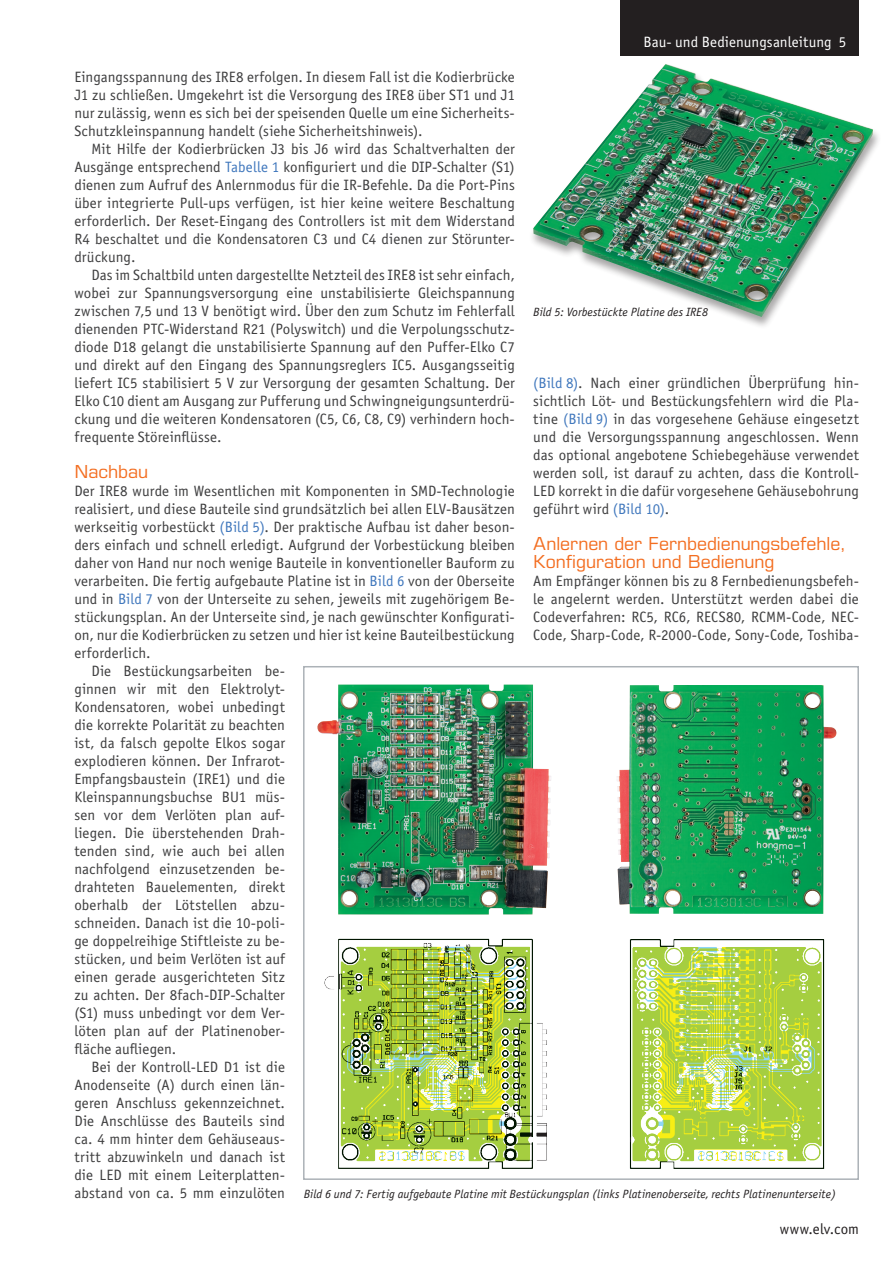
<style>
.page{position:relative;width:893px;height:1263px;background:#fff}
.page>*{position:absolute;margin:0;border:0;box-sizing:border-box;transform-origin:0 0}
.t1{font:18px/18px "Eurostile LT Std";letter-spacing:-.005em;color:#f36e21}
.t2{font:15px/18px "Officina Sans Book ITC";letter-spacing:.005em;color:#3e3e3f;text-align:justify}
.t3{font:15px "Officina Sans Book ITC";color:#fff}
.t4{font:15px "Officina Sans Book ITC";letter-spacing:.005em;color:#231f20}
.t5{font:italic 12px "Officina Sans Book ITC";color:#231f20}
.s1{color:#4178bd}
</style>
<div class="page">
<div style="left:621px;top:0;width:238px;height:55px;background:#231f20"></div>
<svg style="left:303px;top:666px;width:556px;height:514px"></svg>
<img style="left:616px;top:685px;width:221px;height:229px">
<img style="left:316px;top:685px;width:235px;height:230px">
<img style="left:317px;top:927px;width:255px;height:251px">
<img style="left:626px;top:926px;width:216px;height:250px">
<img style="left:533px;top:64px;width:340px;height:253px">
<p class="t3" style="left:643px;top:32px;width:204px">Bau- und Bedienungsanleitung 5</p>
<p class="t2" style="left:74px;top:67px;width:442px">Eingangsspannung des IRE8 erfolgen. In diesem Fall ist die Kodierbrücke J1 zu schließen. Umgekehrt ist die Versorgung des IRE8 über ST1 und J1 nur zulässig, wenn es sich bei der speisenden Quelle um eine Sicherheits-Schutzkleinspannung handelt (siehe Sicherheitshinweis).</p>
<p class="t2" style="left:74px;top:139px;width:442px;text-indent:17px">Mit Hilfe der Kodierbrücken J3 bis J6 wird das Schaltverhalten der Ausgänge entsprechend <span class="s1">Tabelle 1</span> konfiguriert und die DIP-Schalter (S1) dienen zum Aufruf des Anlernmodus für die IR-Befehle. Da die Port-Pins über integrierte Pull-ups verfügen, ist hier keine weitere Beschaltung erforderlich. Der Reset-Eingang des Controllers ist mit dem Widerstand R4 beschaltet und die Kondensatoren C3 und C4 dienen zur Störunter&shy;drückung.</p>
<p class="t2" style="left:74px;top:265px;width:442px;text-indent:17px">Das im Schaltbild unten dargestellte Netzteil des IRE8 ist sehr einfach, wobei zur Spannungsversorgung eine unstabilisierte Gleichspannung zwischen 7,5 und 13 V benötigt wird. Über den zum Schutz im Fehlerfall dienenden PTC-Widerstand R21 (Polyswitch) und die Verpolungsschutz&shy;diode D18 gelangt die unstabilisierte Spannung auf den Puffer-Elko C7 und direkt auf den Eingang des Spannungsreglers IC5. Ausgangsseitig liefert IC5 stabilisiert 5 V zur Versorgung der gesamten Schaltung. Der Elko C10 dient am Ausgang zur Pufferung und Schwingneigungsunterdrü&shy;ckung und die weiteren Kondensatoren (C5, C6, C8, C9) verhindern hoch&shy;frequente Störeinflüsse.</p>
<p class="t1" style="left:74px;top:462px;width:75px">Nachbau</p>
<p class="t2" style="left:74px;top:481px;width:442px">Der IRE8 wurde im Wesentlichen mit Komponenten in SMD-Technologie</p>
<p class="t2" style="left:74px;top:499px;width:442px">realisiert, und diese Bauteile sind grundsätzlich bei allen ELV-Bausätzen</p>
<p class="t2" style="left:74px;top:517px;width:442px">werkseitig vorbestückt <span class="s1">(Bild 5)</span>. Der praktische Aufbau ist daher beson-</p>
<p class="t2" style="left:74px;top:535px;width:442px">ders einfach und schnell erledigt. Aufgrund der Vorbestückung bleiben</p>
<p class="t2" style="left:74px;top:553px;width:442px">daher von Hand nur noch wenige Bauteile in konventioneller Bauform zu</p>
<p class="t2" style="left:74px;top:571px;width:442px">verarbeiten. Die fertig aufgebaute Platine ist in <span class="s1">Bild 6</span> von der Oberseite</p>
<p class="t2" style="left:74px;top:589px;width:442px">und in <span class="s1">Bild 7</span> von der Unterseite zu sehen, jeweils mit zugehörigem Be-</p>
<p class="t2" style="left:74px;top:607px;width:442px">stückungsplan. An der Unterseite sind, je nach gewünschter Konfigurati-</p>
<p class="t2" style="left:74px;top:625px;width:442px">on, nur die Kodierbrücken zu setzen und hier ist keine Bauteilbestückung</p>
<p class="t2" style="left:74px;top:643px;width:78px">erforderlich.</p>
<p class="t2" style="left:91px;top:661px;width:195px">Die Bestückungsarbeiten be-</p>
<p class="t2" style="left:74px;top:679px;width:212px">ginnen wir mit den Elektrolyt-</p>
<p class="t2" style="left:74px;top:697px;width:212px">Kondensatoren, wobei unbedingt</p>
<p class="t2" style="left:74px;top:715px;width:212px">die korrekte Polarität zu beachten</p>
<p class="t2" style="left:74px;top:733px;width:212px">ist, da falsch gepolte Elkos sogar</p>
<p class="t2" style="left:74px;top:751px;width:212px">explodieren können. Der Infrarot-</p>
<p class="t2" style="left:74px;top:769px;width:212px">Empfangsbaustein (IRE1) und die</p>
<p class="t2" style="left:74px;top:787px;width:212px">Kleinspannungsbuchse BU1 müs-</p>
<p class="t2" style="left:74px;top:805px;width:212px">sen vor dem Verlöten plan auf-</p>
<p class="t2" style="left:74px;top:823px;width:212px">liegen. Die überstehenden Drah-</p>
<p class="t2" style="left:74px;top:841px;width:212px">tenden sind, wie auch bei allen</p>
<p class="t2" style="left:74px;top:859px;width:212px">nachfolgend einzusetzenden be-</p>
<p class="t2" style="left:74px;top:877px;width:212px">drahteten Bauelementen, direkt</p>
<p class="t2" style="left:74px;top:895px;width:212px">oberhalb der Lötstellen abzu-</p>
<p class="t2" style="left:74px;top:913px;width:212px">schneiden. Danach ist die 10-poli-</p>
<p class="t2" style="left:74px;top:931px;width:212px">ge doppelreihige Stiftleiste zu be-</p>
<p class="t2" style="left:74px;top:949px;width:212px">stücken, und beim Verlöten ist auf</p>
<p class="t2" style="left:74px;top:967px;width:212px">einen gerade ausgerichteten Sitz</p>
<p class="t2" style="left:74px;top:985px;width:212px">zu achten. Der 8fach-DIP-Schalter</p>
<p class="t2" style="left:74px;top:1003px;width:212px">(S1) muss unbedingt vor dem Ver-</p>
<p class="t2" style="left:74px;top:1021px;width:212px">löten plan auf der Platinenober-</p>
<p class="t2" style="left:74px;top:1039px;width:104px">fläche aufliegen.</p>
<p class="t2" style="left:91px;top:1057px;width:195px">Bei der Kontroll-LED D1 ist die</p>
<p class="t2" style="left:74px;top:1075px;width:212px">Anodenseite (A) durch einen län-</p>
<p class="t2" style="left:74px;top:1093px;width:212px">geren Anschluss gekennzeichnet.</p>
<p class="t2" style="left:74px;top:1111px;width:212px">Die Anschlüsse des Bauteils sind</p>
<p class="t2" style="left:74px;top:1129px;width:212px">ca. 4 mm hinter dem Gehäuseaus-</p>
<p class="t2" style="left:74px;top:1147px;width:212px">tritt abzuwinkeln und danach ist</p>
<p class="t2" style="left:74px;top:1165px;width:212px">die LED mit einem Leiterplatten-</p>
<p class="t2" style="left:74px;top:1183px;width:212px">abstand von ca. 5 mm einzulöten</p>
<p class="t5" style="left:533px;top:304px;width:176px">Bild 5: Vorbestückte Platine des IRE8</p>
<p class="t2" style="left:533px;top:373px;width:327px"><span class="s1">(Bild 8)</span>. Nach einer gründlichen Überprüfung hin&shy;sichtlich Löt- und Bestückungsfehlern wird die Pla&shy;tine <span class="s1">(Bild 9)</span> in das vorgesehene Gehäuse eingesetzt und die Versorgungsspannung angeschlossen. Wenn das optional angebotene Schiebegehäuse verwendet werden soll, ist darauf zu achten, dass die Kontroll-LED korrekt in die dafür vorgesehene Gehäusebohrung geführt wird <span class="s1">(Bild 10)</span>.</p>
<p class="t1" style="left:533px;top:534px;width:314px">Anlernen der Fernbedienungsbefehle,<br>Konfiguration und Bedienung</p>
<p class="t2" style="left:533px;top:571px;width:327px">Am Empfänger können bis zu 8 Fernbedienungsbefeh&shy;le angelernt werden. Unterstützt werden dabei die Codeverfahren: RC5, RC6, RECS80, RCMM-Code, NEC-Code, Sharp-Code, R-2000-Code, Sony-Code, Toshiba-</p>
<p class="t5" style="left:304px;top:1185px;width:534px">Bild 6 und 7: Fertig aufgebaute Platine mit Bestückungsplan (links Platinenoberseite, rechts Platinenunterseite)</p>
<p class="t4" style="left:780px;top:1219px;width:81px">www.elv.com</p>
</div>
